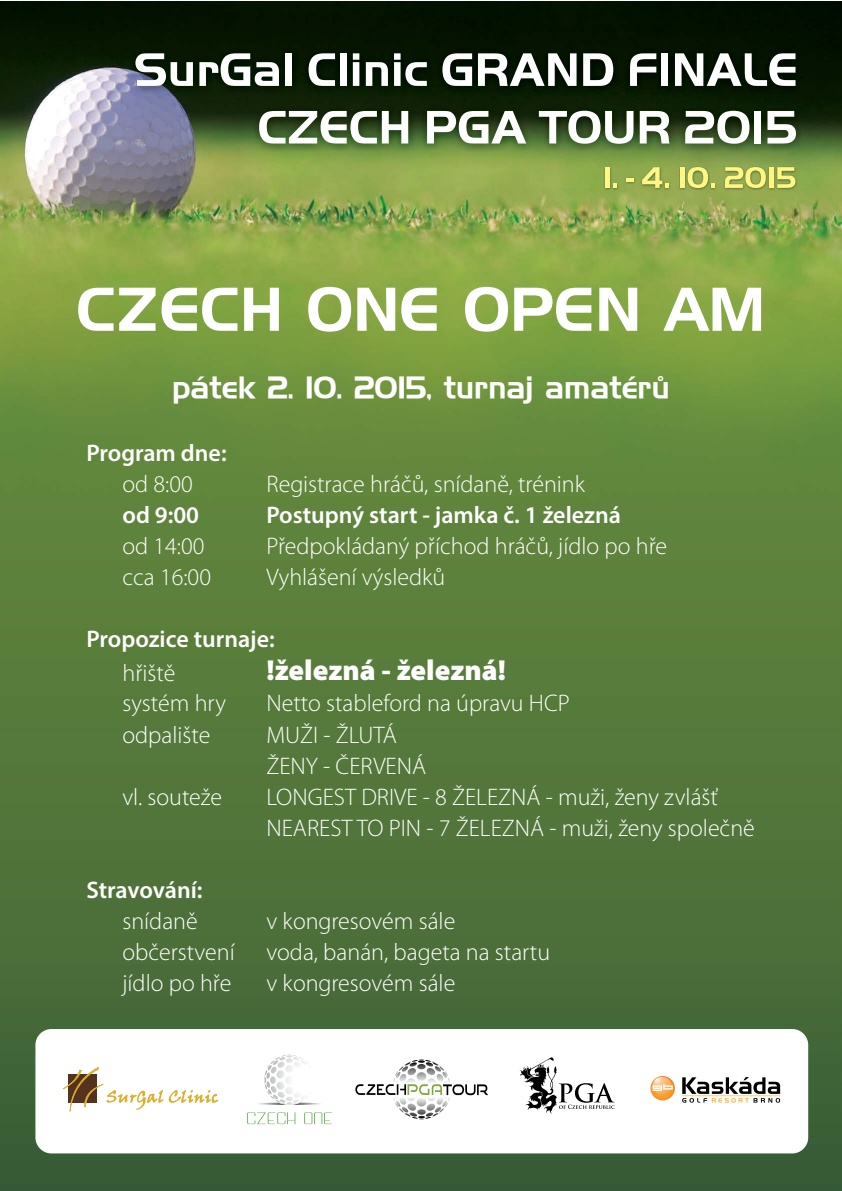
<style>
.page{position:relative;width:842px;height:1191px;background:#fff}
.page>*{position:absolute;margin:0;border:0;box-sizing:border-box;transform-origin:0 0}
.t1{font:60px "Handel Gothic AT";color:#fff}
.t2{font:30px "Handel Gothic AT";color:#fff}
.t3{font:900 29px "Myriad Pro";color:#fff}
.t4{font:300 24px/31px "Myriad Pro";color:#fff}
.t5{font:600 24px "Myriad Pro";color:#fff}
</style>
<div class="page">
<img style="left:1px;top:1px;width:841px;height:1190px">
<div style="left:35px;top:1029px;width:773px;height:124px;background:#fff;border-radius:16px"></div>
<svg style="left:135px;top:53px;width:58px;height:33px"></svg>
<svg style="left:199px;top:53px;width:80px;height:33px"></svg>
<div style="left:285px;top:53px;width:7px;height:33px;background:#fff"></div>
<svg style="left:309px;top:53px;width:26px;height:33px"></svg>
<div style="left:340px;top:53px;width:6px;height:33px;background:#fff"></div>
<svg style="left:353px;top:53px;width:6px;height:33px"></svg>
<svg style="left:366px;top:62px;width:22px;height:24px"></svg>
<svg style="left:394px;top:53px;width:33px;height:33px"></svg>
<svg style="left:442px;top:53px;width:30px;height:33px"></svg>
<svg style="left:478px;top:53px;width:98px;height:33px"></svg>
<svg style="left:583px;top:53px;width:30px;height:33px"></svg>
<svg style="left:630px;top:53px;width:26px;height:33px"></svg>
<div style="left:661px;top:53px;width:7px;height:33px;background:#fff"></div>
<svg style="left:675px;top:53px;width:120px;height:33px"></svg>
<svg style="left:259px;top:111px;width:149px;height:32px"></svg>
<svg style="left:427px;top:111px;width:99px;height:32px"></svg>
<svg style="left:539px;top:111px;width:94px;height:33px"></svg>
<svg style="left:640px;top:111px;width:29px;height:32px"></svg>
<svg style="left:685px;top:111px;width:64px;height:33px"></svg>
<div style="left:754px;top:111px;width:7px;height:32px;background:#fff"></div>
<svg style="left:767px;top:111px;width:29px;height:32px"></svg>
<hr style="left:605px;top:167px;width:4px;height:21px;background:#fff685">
<svg style="left:613px;top:184px;width:4px;height:4px"></svg>
<svg style="left:626px;top:178px;width:8px;height:4px"></svg>
<svg style="left:642px;top:167px;width:27px;height:21px"></svg>
<hr style="left:680px;top:167px;width:4px;height:21px;background:#fff685">
<svg style="left:688px;top:167px;width:26px;height:21px"></svg>
<svg style="left:725px;top:167px;width:41px;height:21px"></svg>
<hr style="left:769px;top:167px;width:4px;height:21px;background:#fff685">
<svg style="left:777px;top:167px;width:18px;height:21px"></svg>
<img style="left:650px;top:1076px;width:25px;height:24px;border-radius:12px">
<img style="left:652px;top:1077px;width:20px;height:17px">
<svg style="left:682px;top:1077px;width:98px;height:25px"></svg>
<svg style="left:652px;top:1084px;width:21px;height:7px"></svg>
<svg style="left:247px;top:1112px;width:85px;height:12px"></svg>
<svg style="left:258px;top:1102px;width:63px;height:3px"></svg>
<img style="left:273px;top:1054px;width:33px;height:10px">
<svg style="left:402px;top:1059px;width:40px;height:12px"></svg>
<svg style="left:355px;top:1084px;width:133px;height:11px"></svg>
<svg style="left:519px;top:1057px;width:96px;height:56px"></svg>
<svg style="left:63px;top:1067px;width:155px;height:44px"></svg>
<h1 class="t1" style="left:76px;top:276px;width:690px">CZECH ONE OPEN AM</h1>
<p class="t2" style="left:172px;top:370px;width:499px">pátek 2. 10. 2015, turnaj amatérů</p>
<p class="t5" style="left:86px;top:438px;width:142px">Program dne:</p>
<p class="t4" style="left:122px;top:469px;width:72px">od 8:00</p>
<p class="t4" style="left:266px;top:469px;width:320px">Registrace hráčů, snídaně, trénink</p>
<p class="t5" style="left:122px;top:500px;width:78px">od 9:00</p>
<p class="t5" style="left:266px;top:500px;width:356px">Postupný start - jamka č. 1 železná</p>
<p class="t4" style="left:122px;top:531px;width:84px">od 14:00</p>
<p class="t4" style="left:266px;top:531px;width:402px">Předpokládaný příchod hráčů, jídlo po hře</p>
<p class="t4" style="left:122px;top:562px;width:90px">cca 16:00</p>
<p class="t4" style="left:266px;top:562px;width:180px">Vyhlášení výsledků</p>
<p class="t5" style="left:86px;top:624px;width:190px">Propozice turnaje:</p>
<p class="t4" style="left:122px;top:657px;width:54px">hřiště</p>
<p class="t3" style="left:266px;top:651px;width:241px">!železná - železná!</p>
<p class="t4" style="left:122px;top:688px;width:105px">systém hry</p>
<p class="t4" style="left:266px;top:688px;width:305px">Netto stableford na úpravu HCP</p>
<p class="t4" style="left:122px;top:719px;width:89px">odpalište</p>
<p class="t4" style="left:266px;top:719px;width:161px">MUŽI - ŽLUTÁ<br>ŽENY - ČERVENÁ</p>
<p class="t4" style="left:122px;top:781px;width:101px">vl. souteže</p>
<p class="t4" style="left:266px;top:781px;width:490px">LONGEST DRIVE - 8 ŽELEZNÁ - muži, ženy zvlášť<br>NEAREST TO PIN - 7 ŽELEZNÁ - muži, ženy společně</p>
<p class="t5" style="left:86px;top:874px;width:118px">Stravování:</p>
<p class="t4" style="left:122px;top:905px;width:77px">snídaně</p>
<p class="t4" style="left:266px;top:905px;width:190px">v kongresovém sále</p>
<p class="t4" style="left:122px;top:936px;width:114px">občerstvení</p>
<p class="t4" style="left:266px;top:936px;width:285px">voda, banán, bageta na startu</p>
<p class="t4" style="left:122px;top:967px;width:110px">jídlo po hře</p>
<p class="t4" style="left:266px;top:967px;width:190px">v kongresovém sále</p>
</div>
